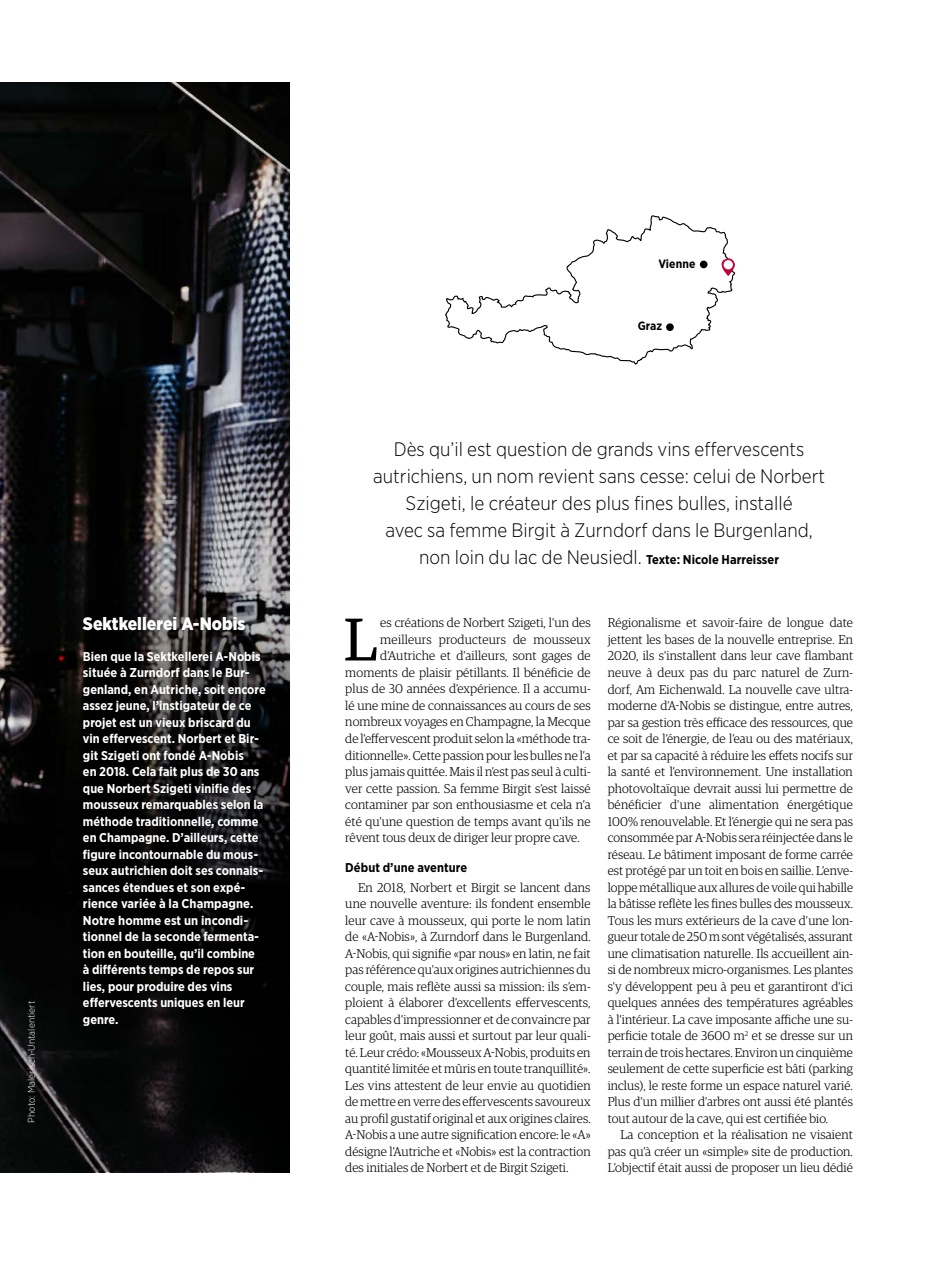
<style>
.page{position:relative;width:936px;height:1263px;background:#fff}
.page>*{position:absolute;margin:0;border:0;box-sizing:border-box;transform-origin:0 0}
.t1{font:60.3px "Guardian Egyp";color:#000}
.t2{font:300 19.5px/27px "Gotham Narrow";color:#000;text-align:center}
.t3{font:900 18px "Gotham Narrow";color:#fff}
.t4{font:300 12.75px/16.5px "Guardian Egyp";letter-spacing:.005em;color:#000;text-align:justify}
.t5{font:700 12.75px/16.5px "Gotham Narrow";color:#fff}
.t6{font:700 12.75px "Gotham Narrow";letter-spacing:.005em;color:#000}
.t7{font:700 12px "Gotham Narrow";letter-spacing:.01em;color:#000}
.t8{font:300 9.75px "Gotham Narrow";letter-spacing:.005em;color:#fff}
.s1{font-weight:700;font-size:12.75px}
</style>
<div class="page">
<img style="left:0;top:83px;width:289px;height:313px">
<svg style="left:445px;top:215px;width:291px;height:150px"></svg>
<svg style="left:721px;top:258px;width:13px;height:18px"></svg>
<div style="left:723px;top:260px;width:9px;height:9px;background:#fff;border-radius:50%"></div>
<svg style="left:0;top:396px;width:289px;height:776px;background:#1d1d1f"></svg>
<div style="left:65px;top:599px;width:218px;height:444px;background:#000;opacity:.47"></div>
<p class="t8" style="left:25px;top:1122px;width:123px;rotate:-90deg">Photo: Malerisch-Untalentiert</p>
<h3 class="t3" style="left:83px;top:612px;width:164px">Sektkellerei A-Nobis</h3>
<p class="t5" style="left:83px;top:648px;width:184px">Bien que la Sektkellerei A-Nobis située à Zurndorf dans le Bur&shy;genland, en Autriche, soit encore assez jeune, l’instigateur de ce projet est un vieux briscard du vin effervescent. Norbert et Bir&shy;git Szigeti ont fondé A-Nobis<br>en 2018. Cela fait plus de 30 ans que Norbert Szigeti vinifie des mousseux remarquables selon la méthode traditionnelle, comme en Champagne. D’ailleurs, cette figure incontournable du mous&shy;seux autrichien doit ses connais&shy;sances étendues et son expé&shy;rience variée à la Champagne.<br>Notre homme est un incondi&shy;tionnel de la seconde fermenta&shy;tion en bouteille, qu’il combine<br>à différents temps de repos sur lies, pour produire des vins effervescents uniques en leur genre.</p>
<p class="t7" style="left:658px;top:256px;width:39px">Vienne</p>
<p class="t7" style="left:637px;top:318px;width:26px">Graz</p>
<p class="t2" style="left:373px;top:436px;width:453px">Dès qu’il est question de grands vins effervescents autrichiens, un nom revient sans cesse: celui de Norbert Szigeti, le créateur des plus fines bulles, installé<br>avec sa femme Birgit à Zurndorf dans le Burgenland, non loin du lac de Neusiedl. <span class="s1">Texte: Nicole Harreisser</span></p>
<h1 class="t1" style="left:344px;top:598px;width:35px">L</h1>
<p class="t4" style="left:380px;top:614px;width:212px">es créations de Norbert Szigeti, l’un des</p>
<p class="t4" style="left:380px;top:631px;width:212px">meilleurs producteurs de mousseux</p>
<p class="t4" style="left:380px;top:647px;width:212px">d’Autriche et d’ailleurs, sont gages de</p>
<p class="t4" style="left:345px;top:664px;width:247px">moments de plaisir pétillants. Il bénéficie de</p>
<p class="t4" style="left:345px;top:680px;width:247px">plus de 30 années d’expérience. Il a accumu-</p>
<p class="t4" style="left:345px;top:697px;width:247px">lé une mine de connaissances au cours de ses</p>
<p class="t4" style="left:345px;top:713px;width:247px">nombreux voyages en Champagne, la Mecque</p>
<p class="t4" style="left:345px;top:730px;width:247px">de l’effervescent produit selon la «méthode tra-</p>
<p class="t4" style="left:345px;top:746px;width:247px">ditionnelle». Cette passion pour les bulles ne l’a</p>
<p class="t4" style="left:345px;top:763px;width:247px">plus jamais quittée. Mais il n’est pas seul à culti-</p>
<p class="t4" style="left:345px;top:779px;width:247px">ver cette passion. Sa femme Birgit s’est laissé</p>
<p class="t4" style="left:345px;top:796px;width:247px">contaminer par son enthousiasme et cela n’a</p>
<p class="t4" style="left:345px;top:812px;width:247px">été qu’une question de temps avant qu’ils ne</p>
<p class="t4" style="left:345px;top:829px;width:236px">rêvent tous deux de diriger leur propre cave.</p>
<p class="t6" style="left:345px;top:859px;width:123px">Début d’une aventure</p>
<p class="t4" style="left:345px;top:878px;width:247px;text-indent:13px">En 2018, Norbert et Birgit se lancent dans une nouvelle aventure: ils fondent ensemble leur cave à mousseux, qui porte le nom latin de «A-Nobis», à Zurndorf dans le Burgenland.<br>A-Nobis, qui signifie «par nous» en latin, ne fait pas référence qu’aux origines autrichiennes du couple, mais reflète aussi sa mission: ils s’em&shy;ploient à élaborer d’excellents effervescents, capables d’impressionner et de convaincre par leur goût, mais aussi et surtout par leur quali&shy;té. Leur crédo: «Mousseux A-Nobis, produits en quantité limitée et mûris en toute tranquillité».<br>Les vins attestent de leur envie au quotidien de mettre en verre des effervescents savoureux au profil gustatif original et aux origines claires.<br>A-Nobis a une autre signification encore: le «A» désigne l’Autriche et «Nobis» est la contraction des initiales de Norbert et de Birgit Szigeti.</p>
<p class="t4" style="left:607px;top:614px;width:247px">Régionalisme et savoir-faire de longue date jettent les bases de la nouvelle entreprise. En 2020, ils s’installent dans leur cave flambant neuve à deux pas du parc naturel de Zurn&shy;dorf, Am Eichenwald. La nouvelle cave ultra&shy;moderne d’A-Nobis se distingue, entre autres, par sa gestion très efficace des ressources, que ce soit de l’énergie, de l’eau ou des matériaux, et par sa capacité à réduire les effets nocifs sur la santé et l’environnement. Une installation photovoltaïque devrait aussi lui permettre de bénéficier d’une alimentation énergétique 100% renouvelable. Et l’énergie qui ne sera pas consommée par A-Nobis sera réinjectée dans le réseau. Le bâtiment imposant de forme carrée est protégé par un toit en bois en saillie. L’enve&shy;loppe métallique aux allures de voile qui habille la bâtisse reflète les fines bulles des mousseux.<br>Tous les murs extérieurs de la cave d’une lon&shy;gueur totale de 250 m sont végétalisés, assurant une climatisation naturelle. Ils accueillent ain&shy;si de nombreux micro-organismes. Les plantes s’y développent peu à peu et garantiront d’ici quelques années des températures agréables à l’intérieur. La cave imposante affiche une su&shy;perficie totale de 3600 m<sup>2</sup> et se dresse sur un terrain de trois hectares. Environ un cinquième seulement de cette superficie est bâti (parking inclus), le reste forme un espace naturel varié.<br>Plus d’un millier d’arbres ont aussi été plantés tout autour de la cave, qui est certifiée bio.</p>
<p class="t4" style="left:607px;top:1126px;width:247px;text-indent:13px">La conception et la réalisation ne visaient pas qu’à créer un «simple» site de production.<br>L’objectif était aussi de proposer un lieu dédié</p>
</div>
